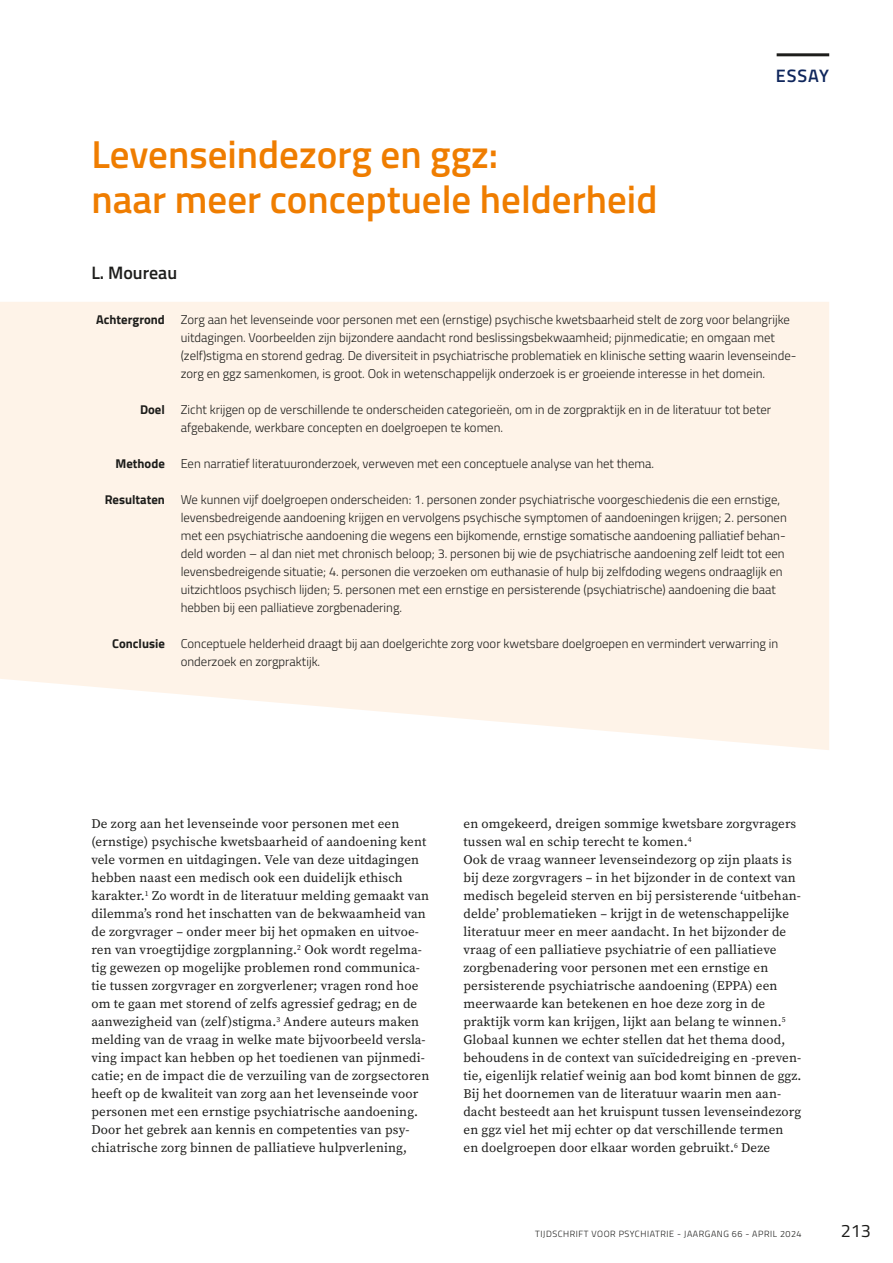
<style>
.page{position:relative;width:893px;height:1263px;background:#fff}
.page>*{position:absolute;margin:0;border:0;box-sizing:border-box;transform-origin:0 0}
.tvp_title_nld{font:600 39px/45px "Titillium Web";color:#ef7d00}
.tvp_authors_nld{font:600 18px "Titillium Web";color:#1d1d1b}
.tvp_section{font:600 18px "Titillium Web";letter-spacing:.055em;color:#0f265c}
.t1{font:18px "Titillium Web";color:#1d1d1b}
.standaard{font:13.2px/18px "Source Serif Variable";letter-spacing:.01em;color:#1d1d1b}
.tvp_summary_nld{font:300 12.75px/18px "Titillium Web";color:#1d1d1b}
.t2{font:300 9px "Titillium Web";letter-spacing:.06em;color:#1d1d1b}
.s1{font-weight:700}
</style>
<div class="page">
<svg style="left:0;top:302px;width:829px;height:448px;background:#fef3e9"></svg>
<hr style="left:777px;top:53px;width:52px;height:3px;background:#1d1d1b">
<p class="tvp_title_nld" style="left:91px;top:129px;width:567px">Levenseindezorg en ggz:<br>naar meer conceptuele helderheid</p>
<p class="tvp_section" style="left:776px;top:62px;width:55px">ESSAY</p>
<p class="tvp_authors_nld" style="left:91px;top:259px;width:87px">L. Moureau</p>
<p class="tvp_summary_nld" style="left:181px;top:310px;width:617px;text-indent:-84px"><span class="s1">Achtergrond</span> Zorg aan het levenseinde voor personen met een (ernstige) psychische kwetsbaarheid stelt de zorg voor belangrijke uitdagingen. Voorbeelden zijn bijzondere aandacht rond beslissingsbekwaamheid; pijnmedicatie; en omgaan met (zelf)stigma en storend gedrag. De diversiteit in psychiatrische problematiek en klinische setting waarin levenseinde&shy;zorg en ggz samenkomen, is groot. Ook in wetenschappelijk onderzoek is er groeiende interesse in het domein.</p>
<p class="tvp_summary_nld" style="left:181px;top:400px;width:592px;text-indent:-41px"><span class="s1">Doel</span> Zicht krijgen op de verschillende te onderscheiden categorieën, om in de zorgpraktijk en in de literatuur tot beter afgebakende, werkbare concepten en doelgroepen te komen.</p>
<p class="tvp_summary_nld" style="left:116px;top:454px;width:540px"><span class="s1">Methode</span> Een narratief literatuuronderzoek, verweven met een conceptuele analyse van het thema.</p>
<p class="tvp_summary_nld" style="left:181px;top:490px;width:608px;text-indent:-76px"><span class="s1">Resultaten</span> We kunnen vijf doelgroepen onderscheiden: 1. personen zonder psychiatrische voorgeschiedenis die een ernstige, levensbedreigende aandoening krijgen en vervolgens psychische symptomen of aandoeningen krijgen; 2. personen met een psychiatrische aandoening die wegens een bijkomende, ernstige somatische aandoening palliatief behan&shy;deld worden – al dan niet met chronisch beloop; 3. personen bij wie de psychiatrische aandoening zelf leidt tot een levensbedreigende situatie; 4. personen die verzoeken om euthanasie of hulp bij zelfdoding wegens ondraaglijk en uitzichtloos psychisch lijden; 5. personen met een ernstige en persisterende (psychiatrische) aandoening die baat hebben bij een palliatieve zorgbenadering.</p>
<p class="tvp_summary_nld" style="left:181px;top:634px;width:599px;text-indent:-68px"><span class="s1">Conclusie</span> Conceptuele helderheid draagt bij aan doelgerichte zorg voor kwetsbare doelgroepen en vermindert verwarring in onderzoek en zorgpraktijk.</p>
<p class="standaard" style="left:91px;top:815px;width:339px">De zorg aan het levenseinde voor personen met een (ernstige) psychische kwetsbaarheid of aandoening kent vele vormen en uitdagingen. Vele van deze uitdagingen hebben naast een medisch ook een duidelijk ethisch karakter.<sup>1</sup> Zo wordt in de literatuur melding gemaakt van dilemma’s rond het inschatten van de bekwaamheid van de zorgvrager – onder meer bij het opmaken en uitvoe&shy;ren van vroegtijdige zorgplanning.<sup>2</sup> Ook wordt regelma&shy;tig gewezen op mogelijke problemen rond communica&shy;tie tussen zorgvrager en zorgverlener; vragen rond hoe om te gaan met storend of zelfs agressief gedrag; en de aanwezigheid van (zelf)stigma.<sup>3</sup> Andere auteurs maken melding van de vraag in welke mate bijvoorbeeld versla&shy;ving impact kan hebben op het toedienen van pijnmedi&shy;catie; en de impact die de verzuiling van de zorgsectoren heeft op de kwaliteit van zorg aan het levenseinde voor personen met een ernstige psychiatrische aandoening.<br>Door het gebrek aan kennis en competenties van psy&shy;chiatrische zorg binnen de palliatieve hulpverlening,</p>
<p class="standaard" style="left:463px;top:815px;width:334px">en omgekeerd, dreigen sommige kwetsbare zorgvragers tussen wal en schip terecht te komen.<sup>4</sup></p>
<p class="standaard" style="left:463px;top:851px;width:340px">Ook de vraag wanneer levenseindezorg op zijn plaats is bij deze zorgvragers – in het bijzonder in de context van medisch begeleid sterven en bij persisterende ‘uitbehan&shy;delde’ problematieken – krijgt in de wetenschappelijke literatuur meer en meer aandacht. In het bijzonder de vraag of een palliatieve psychiatrie of een palliatieve zorgbenadering voor personen met een ernstige en persisterende psychiatrische aandoening (EPPA) een meerwaarde kan betekenen en hoe deze zorg in de praktijk vorm kan krijgen, lijkt aan belang te winnen.<sup>5<br></sup>Globaal kunnen we echter stellen dat het thema dood, behoudens in de context van suïcidedreiging en -preven&shy;tie, eigenlijk relatief weinig aan bod komt binnen de ggz.</p>
<p class="standaard" style="left:463px;top:1085px;width:339px">Bij het doornemen van de literatuur waarin men aan&shy;dacht besteedt aan het kruispunt tussen levenseindezorg en ggz viel het mij echter op dat verschillende termen en doelgroepen door elkaar worden gebruikt.<sup>6</sup> Deze</p>
<p class="t2" style="left:535px;top:1228px;width:268px">TIJDSCHRIFT VOOR PSYCHIATRIE - JAARGANG 66 - APRIL 2024</p>
<h2 class="t1" style="left:841px;top:1218px;width:32px">213</h2>
</div>
